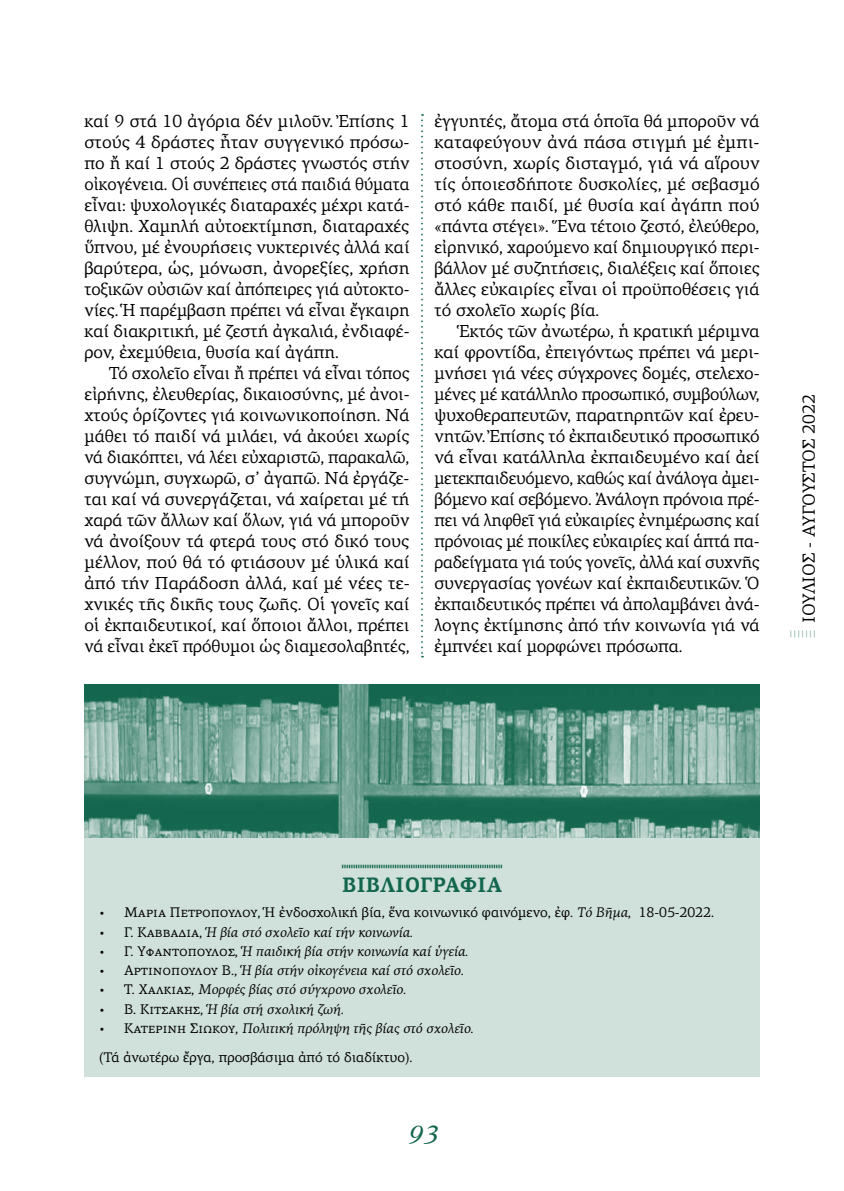
<style>
.page{position:relative;width:844px;height:1191px;background:#fff}
.page>*{position:absolute;margin:0;border:0;box-sizing:border-box;transform-origin:0 0}
.t1{font:italic 28px "Katsoulidis";color:#12664d}
.t2{font:700 21px "PF Centro Serif Pro";color:#12664d}
.t3{font:17.5px/21px "PF Agora Serif Pro";color:#000;text-align:justify}
.t4{font:17.5px "PF Centro Serif Pro";color:#000}
.t5{font:italic 14px "PF Centro Serif Pro";color:#000}
.t6{font:14px/29.2px "PF Centro Serif Pro";color:#000}
.s1{font-style:italic}
.s2{font-style:normal}
</style>
<div class="page">
<svg style="left:790px;top:630px;width:24px;height:7px"></svg>
<img style="left:84px;top:685px;width:675px;height:153px">
<div style="left:84px;top:838px;width:675px;height:238px;background:#d0e0db"></div>
<svg style="left:342px;top:864px;width:160px;height:4px"></svg>
<svg style="left:421px;top:114px;width:2px;height:543px"></svg>
<p class="t3" style="left:84px;top:111px;width:327px">καί 9 στά 10 ἀγόρια δέν μιλοῦν. Ἐπίσης 1 στούς 4 δράστες ἦταν συγγενικό πρόσω&shy;πο ἤ καί 1 στούς 2 δράστες γνωστός στήν οἰκογένεια. Οἱ συνέπειες στά παιδιά θύματα εἶναι: ψυχολογικές διαταραχές μέχρι κατά&shy;θλιψη. Χαμηλή αὐτοεκτίμηση, διαταραχές ὕπνου, μέ ἐνουρήσεις νυκτερινές ἀλλά καί βαρύτερα, ὡς, μόνωση, ἀνορεξίες, χρήση τοξικῶν οὐσιῶν καί ἀπόπειρες γιά αὐτοκτο&shy;νίες. Ἡ παρέμβαση πρέπει νά εἶναι ἔγκαιρη καί διακριτική, μέ ζεστή ἀγκαλιά, ἐνδιαφέ&shy;ρον, ἐχεμύθεια, θυσία καί ἀγάπη.</p>
<p class="t3" style="left:84px;top:363px;width:327px;text-indent:25px">Τό σχολεῖο εἶναι ἤ πρέπει νά εἶναι τόπος εἰρήνης, ἐλευθερίας, δικαιοσύνης, μέ ἀνοι&shy;χτούς ὁρίζοντες γιά κοινωνικοποίηση. Νά μάθει τό παιδί νά μιλάει, νά ἀκούει χωρίς νά διακόπτει, νά λέει εὐχαριστῶ, παρακαλῶ, συγνώμη, συγχωρῶ, σ’ ἀγαπῶ. Νά ἐργάζε&shy;ται καί νά συνεργάζεται, νά χαίρεται μέ τή χαρά τῶν ἄλλων καί ὅλων, γιά νά μποροῦν νά ἀνοίξουν τά φτερά τους στό δικό τους μέλλον, πού θά τό φτιάσουν μέ ὑλικά καί ἀπό τήν Παράδοση ἀλλά, καί μέ νέες τε&shy;χνικές τῆς δικῆς τους ζωῆς. Οἱ γονεῖς καί οἱ ἐκπαιδευτικοί, καί ὅποιοι ἄλλοι, πρέπει νά εἶναι ἐκεῖ πρόθυμοι ὡς διαμεσολαβητές,</p>
<p class="t3" style="left:434px;top:111px;width:327px">ἐγγυητές, ἄτομα στά ὁποῖα θά μποροῦν νά καταφεύγουν ἀνά πάσα στιγμή μέ ἐμπι&shy;στοσύνη, χωρίς δισταγμό, γιά νά αἵρουν τίς ὁποιεσδήποτε δυσκολίες, μέ σεβασμό στό κάθε παιδί, μέ θυσία καί ἀγάπη πού «πάντα στέγει». Ἕνα τέτοιο ζεστό, ἐλεύθερο, εἰρηνικό, χαρούμενο καί δημιουργικό περι&shy;βάλλον μέ συζητήσεις, διαλέξεις καί ὅποιες ἄλλες εὐκαιρίες εἶναι οἱ προϋποθέσεις γιά τό σχολεῖο χωρίς βία.</p>
<p class="t3" style="left:434px;top:321px;width:327px;text-indent:25px">Ἑκτός τῶν ἀνωτέρω, ἡ κρατική μέριμνα καί φροντίδα, ἐπειγόντως πρέπει νά μερι&shy;μνήσει γιά νέες σύγχρονες δομές, στελεχο&shy;μένες μέ κατάλληλο προσωπικό, συμβούλων, ψυχοθεραπευτῶν, παρατηρητῶν καί ἐρευ&shy;νητῶν. Ἐπίσης τό ἐκπαιδευτικό προσωπικό νά εἶναι κατάλληλα ἐκπαιδευμένο καί ἀεί μετεκπαιδευόμενο, καθώς καί ἀνάλογα ἀμει&shy;βόμενο καί σεβόμενο. Ἀνάλογη πρόνοια πρέ&shy;πει νά ληφθεῖ γιά εὐκαιρίες ἐνημέρωσης καί πρόνοιας μέ ποικίλες εὐκαιρίες καί ἁπτά πα&shy;ραδείγματα γιά τούς γονεῖς, ἀλλά καί συχνῆς συνεργασίας γονέων καί ἐκπαιδευτικῶν. Ὁ ἐκπαιδευτικός πρέπει νά ἀπολαμβάνει ἀνά&shy;λογης ἐκτίμησης ἀπό τήν κοινωνία γιά νά ἐμπνέει καί μορφώνει πρόσωπα.</p>
<p class="t4" style="left:798px;top:623px;width:230px;rotate:-90deg">ΙΟΥΛΙΟΣ - ΑΥΓΟΥΣΤΟΣ 2022</p>
<p class="t2" style="left:342px;top:871px;width:161px">ΒΙΒΛΙΟΓΡΑΦΙΑ</p>
<p class="t6" style="left:99px;top:898px;width:616px">• Μαρια Πετροπουλου, Ἡ ἐνδοσχολική βία, ἕνα κοινωνικό φαινόμενο, ἐφ. <span class="s1">Τό Βῆμα</span>, 18-05-2022.</p>
<p class="t5" style="left:99px;top:923px;width:315px"><span class="s2">• Γ. Καββαδια,</span> Ἡ βία στό σχολεῖο καί τήν κοινωνία.</p>
<p class="t5" style="left:99px;top:942px;width:370px"><span class="s2">• Γ. Υφαντοπουλος,</span> Ἡ παιδική βία στήν κοινωνία καί ὑγεία.</p>
<p class="t5" style="left:99px;top:962px;width:366px"><span class="s2">• Αρτινοπουλου Β.,</span> Ἡ βία στήν οἰκογένεια καί στό σχολεῖο.</p>
<p class="t5" style="left:99px;top:981px;width:308px"><span class="s2">• Τ. Χαλκιας,</span> Μορφές βίας στό σύγχρονο σχολεῖο.</p>
<p class="t5" style="left:99px;top:1000px;width:246px"><span class="s2">• Β. Κιτσακης,</span> Ἡ βία στή σχολική ζωή.</p>
<p class="t6" style="left:99px;top:1013px;width:375px">• Κατερινη Σιωκου, <span class="s1">Πολιτική πρόληψη τῆς βίας στό σχολεῖο. </span>(Τά ἀνωτέρω ἔργα, προσβάσιμα ἀπό τό διαδίκτυο).</p>
<h1 class="t1" style="left:406px;top:1115px;width:33px">93</h1>
</div>
